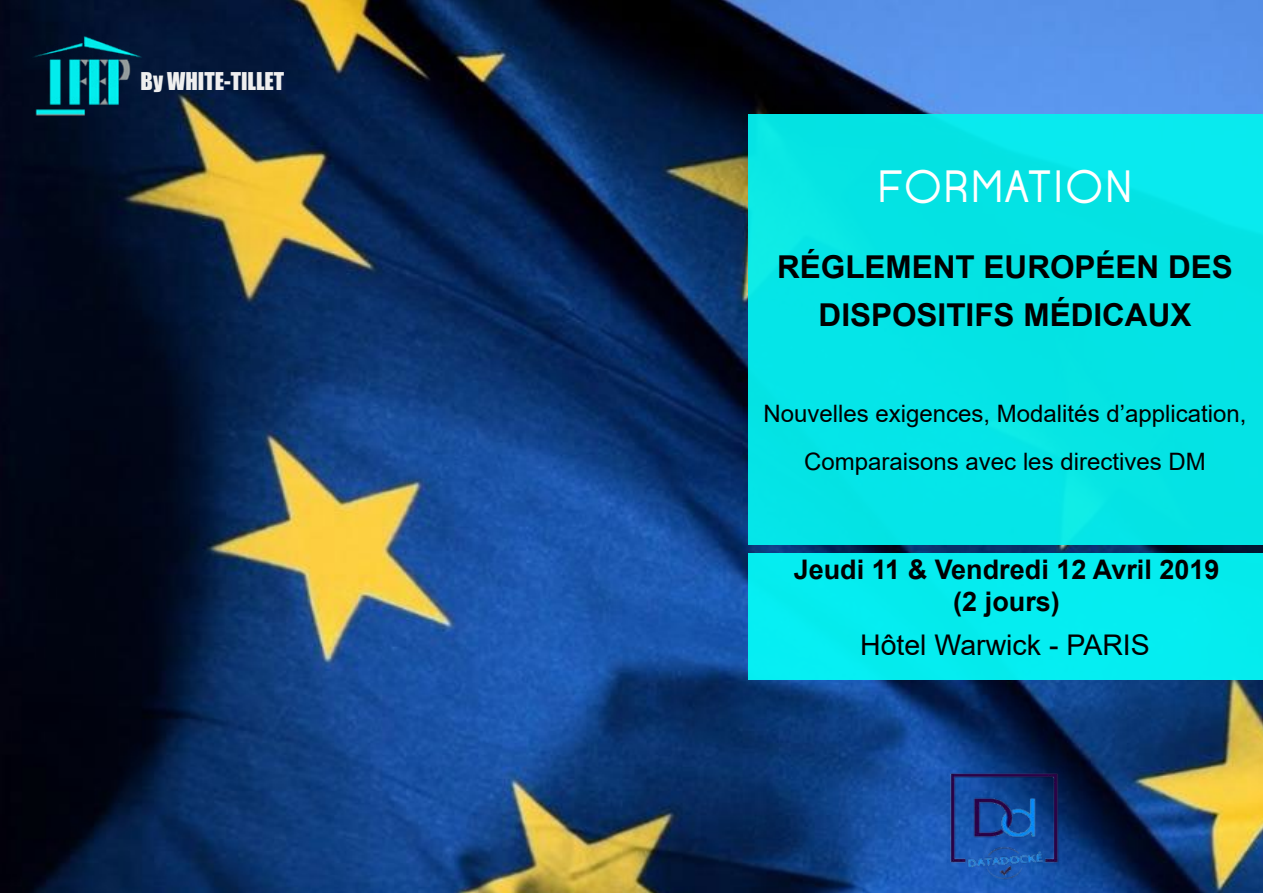
<style>
.page{position:relative;width:1263px;height:893px;background:#fff}
.page>*{position:absolute;margin:0;border:0;box-sizing:border-box;transform-origin:0 0}
.t1{font:45px "Opificio";color:#fff}
.t2{font:700 31.5px/48px "Arial";color:#000;text-align:center}
.t3{font:28.5px "Arial";color:#000}
.t4{font:700 27px/32.4px "Arial";color:#000;text-align:center}
.t5{font:24px/48px "Arial";color:#000;text-align:center}
.t6{font:22.5px "Impact";color:#efefef}
.s1{font-size:30px}
</style>
<div class="page">
<img style="left:0;top:0;width:1263px;height:893px">
<img style="left:31px;top:34px;width:113px;height:83px">
<div style="left:748px;top:114px;width:514px;height:431px;background:#04e3e5"></div>
<div style="left:748px;top:554px;width:515px;height:126px;background:#05edf0"></div>
<img style="left:938px;top:767px;width:132px;height:118px">
<p class="t6" style="left:141px;top:63px;width:145px">By WHITE-TILLET</p>
<h1 class="t1" style="left:876px;top:159px;width:259px">FORMATION</h1>
<h2 class="t2" style="left:777px;top:243px;width:457px">RÉGLEMENT EUROP<span class="s1">É</span>EN DES<br>DISPOSITIFS MÉDICAUX</h2>
<p class="t5" style="left:763px;top:389px;width:484px">Nouvelles exigences, Modalités d’application,<br>Comparaisons avec les directives DM</p>
<p class="t4" style="left:794px;top:553px;width:427px">Jeudi 11 &amp; Vendredi 12 Avril 2019 (2 jours)</p>
<p class="t3" style="left:860px;top:625px;width:291px">Hôtel Warwick - PARIS</p>
</div>
